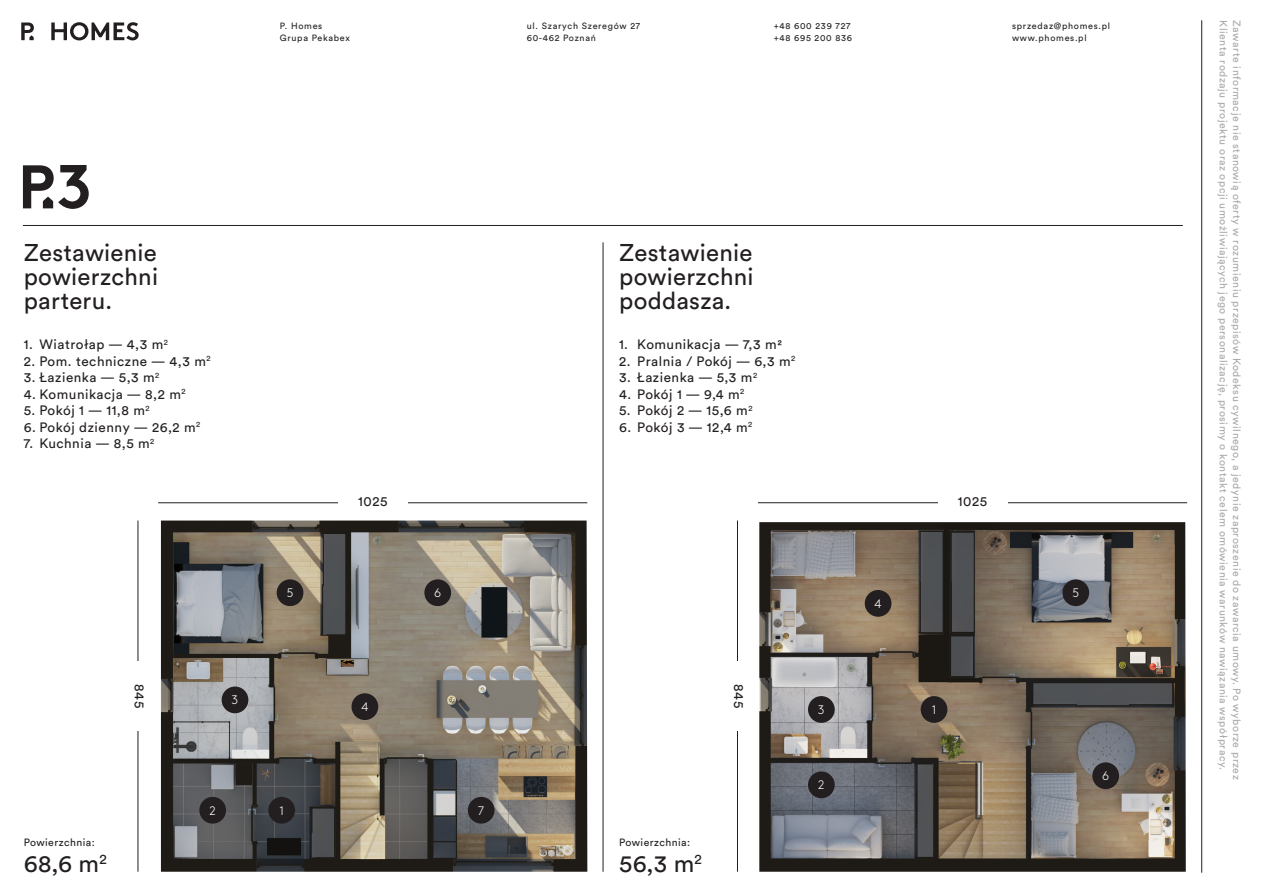
<style>
.page{position:relative;width:1263px;height:893px;background:#fff}
.page>*{position:absolute;margin:0;border:0;box-sizing:border-box;transform-origin:0 0}
.t1{font:700 61.8px "Brown Pro";color:#231f20}
.t2{font:24px "Circular Pro";letter-spacing:.01em;color:#231f20}
.t3{font:13.5px "Circular Pro";letter-spacing:.04em;color:#231f20}
.t4{font:300 12.3px "Brown";color:#fff}
.t5{font:10.5px "Circular Pro";letter-spacing:.05em;color:#a8a9ad}
.t6{font:10.5px "Circular Pro";letter-spacing:.04em;color:#231f20}
.t7{font:9px/12px "Circular Pro";letter-spacing:.08em;color:#231f20}
</style>
<div class="page">
<svg style="left:51px;top:22px;width:88px;height:18px"></svg>
<svg style="left:21px;top:22px;width:13px;height:18px"></svg>
<hr style="left:1201px;top:20px;width:1px;height:853px;background:#231f20">
<svg style="left:23px;top:165px;width:31px;height:43px"></svg>
<hr style="left:23px;top:225px;width:1160px;height:1px;background:#231f20">
<hr style="left:603px;top:242px;width:1px;height:630px;background:#231f20">
<img style="left:161px;top:521px;width:426px;height:351px">
<img style="left:759px;top:522px;width:427px;height:350px">
<hr style="left:758px;top:502px;width:429px;height:1px;background:#231f20">
<hr style="left:158px;top:502px;width:429px;height:1px;background:#231f20">
<hr style="left:138px;top:521px;width:1px;height:351px;background:#231f20">
<hr style="left:737px;top:520px;width:1px;height:352px;background:#231f20">
<div style="left:338px;top:495px;width:69px;height:21px;background:#fff"></div>
<div style="left:938px;top:495px;width:69px;height:21px;background:#fff"></div>
<div style="left:125px;top:661px;width:21px;height:70px;background:#fff"></div>
<div style="left:724px;top:661px;width:21px;height:70px;background:#fff"></div>
<div style="left:865px;top:590px;width:26px;height:27px;background:#231f20;border-radius:50%"></div>
<div style="left:277px;top:579px;width:26px;height:27px;background:#231f20;border-radius:50%"></div>
<div style="left:808px;top:696px;width:27px;height:27px;background:#231f20;border-radius:50%"></div>
<div style="left:222px;top:686px;width:26px;height:27px;background:#231f20;border-radius:50%"></div>
<div style="left:808px;top:771px;width:27px;height:27px;background:#231f20;border-radius:50%"></div>
<div style="left:199px;top:797px;width:27px;height:27px;background:#231f20;border-radius:50%"></div>
<div style="left:268px;top:797px;width:27px;height:27px;background:#231f20;border-radius:50%"></div>
<div style="left:1062px;top:579px;width:27px;height:27px;background:#231f20;border-radius:50%"></div>
<div style="left:424px;top:579px;width:27px;height:27px;background:#231f20;border-radius:50%"></div>
<div style="left:921px;top:696px;width:26px;height:27px;background:#231f20;border-radius:50%"></div>
<div style="left:351px;top:693px;width:27px;height:27px;background:#231f20;border-radius:50%"></div>
<div style="left:1092px;top:762px;width:27px;height:27px;background:#231f20;border-radius:50%"></div>
<div style="left:468px;top:797px;width:26px;height:27px;background:#231f20;border-radius:50%"></div>
<p class="t1" style="left:57px;top:137px;width:37px">3</p>
<p class="t2" style="left:24px;top:236px;width:135px">Zestawienie</p>
<p class="t2" style="left:24px;top:260px;width:136px">powierzchni</p>
<p class="t2" style="left:24px;top:284px;width:90px">parteru.</p>
<p class="t3" style="left:40px;top:335px;width:130px">Wiatrołap — 4,3 m<sup>2</sup></p>
<p class="t3" style="left:24px;top:335px;width:10px">1.</p>
<p class="t3" style="left:24px;top:352px;width:188px">2. Pom. techniczne — 4,3 m<sup>2</sup></p>
<p class="t3" style="left:24px;top:368px;width:137px">3. Łazienka — 5,3 m<sup>2</sup></p>
<p class="t3" style="left:24px;top:385px;width:163px">4. Komunikacja — 8,2 m<sup>2</sup></p>
<p class="t3" style="left:24px;top:401px;width:127px">5. Pokój 1 — 11,8 m<sup>2</sup></p>
<p class="t3" style="left:24px;top:418px;width:178px">6. Pokój dzienny — 26,2 m<sup>2</sup></p>
<p class="t3" style="left:24px;top:434px;width:11px">7.</p>
<p class="t3" style="left:40px;top:434px;width:116px">Kuchnia — 8,5 m<sup>2</sup></p>
<p class="t7" style="left:280px;top:19px;width:44px">P. Homes</p>
<p class="t7" style="left:280px;top:31px;width:72px">Grupa Pekabex</p>
<p class="t7" style="left:527px;top:19px;width:115px">ul. Szarych Szeregów 27<br>60-462 Poznań</p>
<p class="t7" style="left:774px;top:19px;width:78px">+48 600 239 727</p>
<p class="t7" style="left:774px;top:31px;width:80px">+48 695 200 836</p>
<p class="t7" style="left:1012px;top:19px;width:100px">sprzedaz@phomes.pl</p>
<p class="t7" style="left:1012px;top:31px;width:76px">www.phomes.pl</p>
<p class="t4" style="left:287px;top:584px;width:8px">5</p>
<p class="t2" style="left:619px;top:236px;width:135px">Zestawienie</p>
<p class="t2" style="left:619px;top:260px;width:136px">powierzchni</p>
<p class="t2" style="left:619px;top:284px;width:113px">poddasza.</p>
<p class="t3" style="left:637px;top:335px;width:147px">Komunikacja — 7,3 m2</p>
<p class="t3" style="left:637px;top:352px;width:160px">Pralnia / Pokój — 6,3 m<sup>2</sup></p>
<p class="t3" style="left:637px;top:368px;width:121px">Łazienka — 5,3 m<sup>2</sup></p>
<p class="t3" style="left:637px;top:385px;width:109px">Pokój 1 — 9,4 m<sup>2</sup></p>
<p class="t3" style="left:637px;top:401px;width:117px">Pokój 2 — 15,6 m<sup>2</sup></p>
<p class="t3" style="left:637px;top:418px;width:117px">Pokój 3 — 12,4 m<sup>2</sup></p>
<p class="t3" style="left:619px;top:335px;width:10px">1.</p>
<p class="t3" style="left:619px;top:352px;width:13px">2.</p>
<p class="t3" style="left:619px;top:368px;width:13px">3.</p>
<p class="t3" style="left:619px;top:385px;width:14px">4.</p>
<p class="t3" style="left:619px;top:401px;width:13px">5.</p>
<p class="t3" style="left:619px;top:418px;width:14px">6.</p>
<p class="t3" style="left:358px;top:493px;width:31px">1025</p>
<p class="t3" style="left:958px;top:493px;width:31px">1025</p>
<p class="t4" style="left:434px;top:584px;width:9px">6</p>
<p class="t4" style="left:1072px;top:584px;width:8px">5</p>
<p class="t4" style="left:875px;top:594px;width:9px">4</p>
<p class="t3" style="left:148px;top:684px;width:25px;rotate:90deg">845</p>
<p class="t3" style="left:748px;top:684px;width:25px;rotate:90deg">845</p>
<p class="t4" style="left:232px;top:691px;width:8px">3</p>
<p class="t4" style="left:361px;top:698px;width:9px">4</p>
<p class="t4" style="left:932px;top:700px;width:6px">1</p>
<p class="t4" style="left:818px;top:700px;width:8px">3</p>
<p class="t4" style="left:210px;top:801px;width:8px">2</p>
<p class="t4" style="left:279px;top:801px;width:6px">1</p>
<p class="t4" style="left:478px;top:801px;width:8px">7</p>
<p class="t6" style="left:24px;top:835px;width:72px">Powierzchnia:</p>
<p class="t6" style="left:619px;top:835px;width:72px">Powierzchnia:</p>
<p class="t2" style="left:619px;top:847px;width:84px">56,3 m<sup>2</sup></p>
<p class="t2" style="left:24px;top:847px;width:85px">68,6 m<sup>2</sup></p>
<p class="t4" style="left:818px;top:776px;width:8px">2</p>
<p class="t4" style="left:1102px;top:767px;width:9px">6</p>
<p class="t5" style="left:1230px;top:20px;width:751px;rotate:90deg">Klienta rodzaju projektu oraz opcji umożliwiających jego personalizację, prosimy o kontakt celem omówienia warunków nawiązania współpracy.</p>
<p class="t5" style="left:1244px;top:20px;width:761px;rotate:90deg">Zawarte informacje nie stanowią oferty w rozumieniu przepisów Kodeksu cywilnego, a jedynie zaproszenie do zawarcia umowy. Po wyborze przez</p>
</div>
